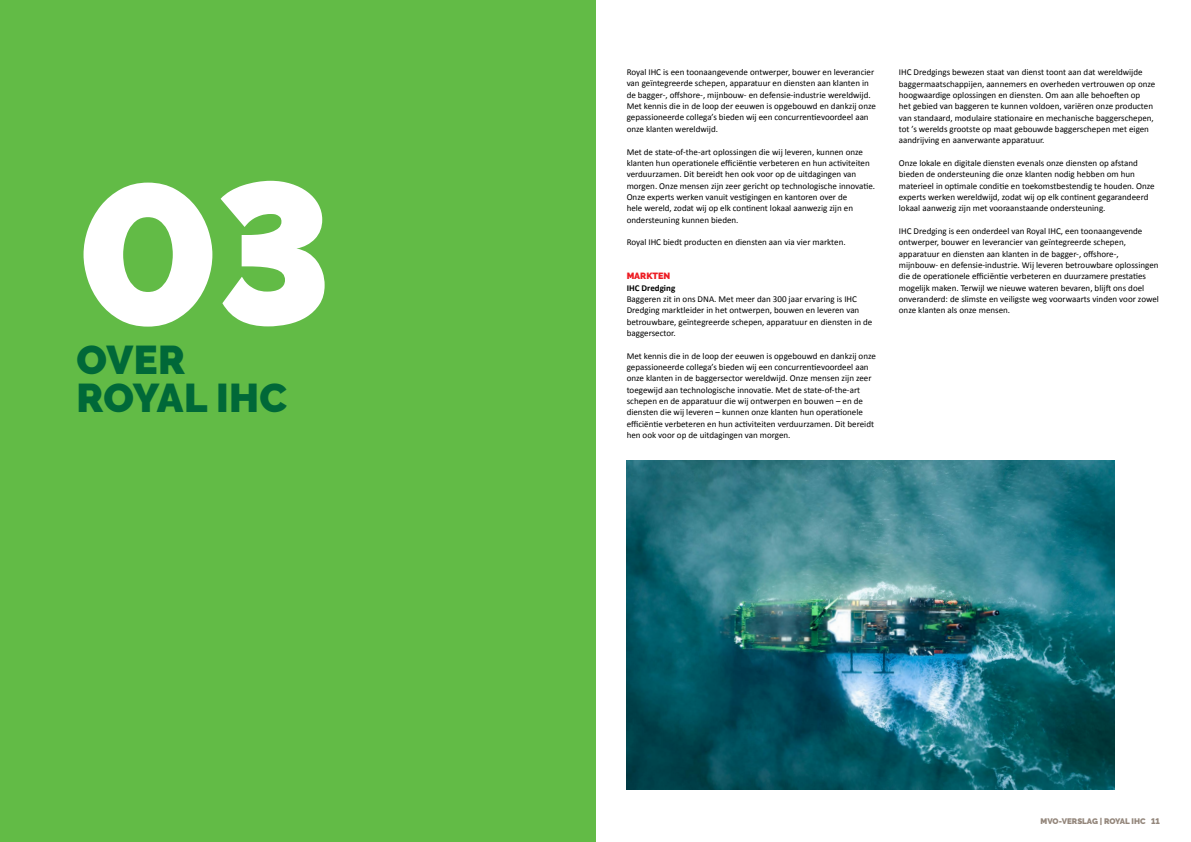
<style>
.page{position:relative;width:1191px;height:842px;background:#fff}
.page>*{position:absolute;margin:0;border:0;box-sizing:border-box;transform-origin:0 0}
.t1{font:900 200px "Raleway";color:#fff}
.t2{font:900 40px/38px "Raleway";letter-spacing:.01em;color:#006838}
.t3{font:9px/11.3px "Calibri";color:#000}
.t4{font:700 9px "Calibri";color:#000}
.t5{font:900 9px "Raleway";color:#ed1d24}
.t6{font:900 8px "Raleway";color:#94877c}
</style>
<div class="page">
<div style="left:0;top:0;width:595px;height:842px;background:#62bb46"></div>
<img style="left:626px;top:460px;width:488px;height:329px">
<h1 class="t1" style="left:77px;top:138px;width:257px">03</h1>
<h2 class="t2" style="left:77px;top:341px;width:212px">OVER<br>ROYAL IHC</h2>
<p class="t3" style="left:626px;top:67px;width:251px">Royal IHC is een toonaangevende ontwerper, bouwer en leverancier van geïntegreerde schepen, apparatuur en diensten aan klanten in de bagger-, offshore-, mijnbouw- en defensie-industrie wereldwijd.<br>Met kennis die in de loop der eeuwen is opgebouwd en dankzij onze gepassioneerde collega’s bieden wij een concurrentievoordeel aan onze klanten wereldwijd.</p>
<p class="t3" style="left:626px;top:146px;width:250px">Met de state-of-the-art oplossingen die wij leveren, kunnen onze klanten hun operationele efficiëntie verbeteren en hun activiteiten verduurzamen. Dit bereidt hen ook voor op de uitdagingen van morgen. Onze mensen zijn zeer gericht op technologische innovatie.<br>Onze experts werken vanuit vestigingen en kantoren over de<br>hele wereld, zodat wij op elk continent lokaal aanwezig zijn en ondersteuning kunnen bieden.</p>
<p class="t3" style="left:626px;top:237px;width:220px">Royal IHC biedt producten en diensten aan via vier markten.</p>
<p class="t5" style="left:626px;top:271px;width:45px">MARKTEN</p>
<p class="t4" style="left:626px;top:282px;width:50px">IHC Dredging</p>
<p class="t3" style="left:626px;top:293px;width:247px">Baggeren zit in ons DNA. Met meer dan 300 jaar ervaring is IHC Dredging marktleider in het ontwerpen, bouwen en leveren van betrouwbare, geïntegreerde schepen, apparatuur en diensten in de baggersector.</p>
<p class="t3" style="left:626px;top:350px;width:251px">Met kennis die in de loop der eeuwen is opgebouwd en dankzij onze gepassioneerde collega’s bieden wij een concurrentievoordeel aan onze klanten in de baggersector wereldwijd. Onze mensen zijn zeer toegewijd aan technologische innovatie. Met de state-of-the-art schepen en de apparatuur die wij ontwerpen en bouwen – en de diensten die wij leveren – kunnen onze klanten hun operationele efficiëntie verbeteren en hun activiteiten verduurzamen. Dit bereidt hen ook voor op de uitdagingen van morgen.</p>
<p class="t3" style="left:899px;top:67px;width:258px">IHC Dredgings bewezen staat van dienst toont aan dat wereldwijde baggermaatschappijen, aannemers en overheden vertrouwen op onze hoogwaardige oplossingen en diensten. Om aan alle behoeften op<br>het gebied van baggeren te kunnen voldoen, variëren onze producten van standaard, modulaire stationaire en mechanische baggerschepen, tot ’s werelds grootste op maat gebouwde baggerschepen met eigen aandrijving en aanverwante apparatuur.</p>
<p class="t3" style="left:899px;top:157px;width:257px">Onze lokale en digitale diensten evenals onze diensten op afstand bieden de ondersteuning die onze klanten nodig hebben om hun materieel in optimale conditie en toekomstbestendig te houden. Onze experts werken wereldwijd, zodat wij op elk continent gegarandeerd lokaal aanwezig zijn met vooraanstaande ondersteuning.</p>
<p class="t3" style="left:899px;top:225px;width:261px">IHC Dredging is een onderdeel van Royal IHC, een toonaangevende ontwerper, bouwer en leverancier van geïntegreerde schepen, apparatuur en diensten aan klanten in de bagger-, offshore-, mijnbouw- en defensie-industrie. Wij leveren betrouwbare oplossingen die de operationele efficiëntie verbeteren en duurzamere prestaties mogelijk maken. Terwijl we nieuwe wateren bevaren, blijft ons doel onveranderd: de slimste en veiligste weg voorwaarts vinden voor zowel onze klanten als onze mensen.</p>
<p class="t6" style="left:1040px;top:816px;width:121px">MVO-VERSLAG | ROYAL IHC 11</p>
</div>
